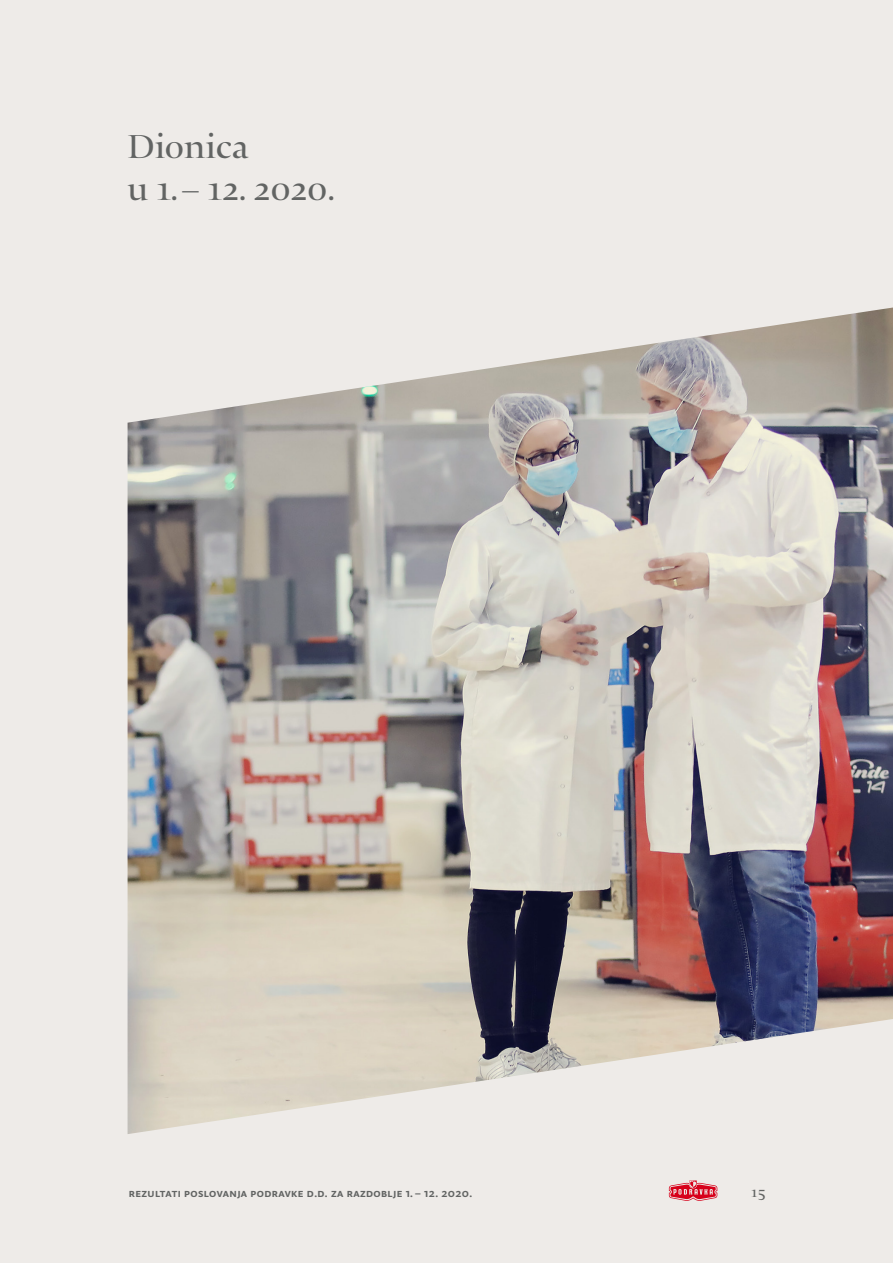
<style>
.page{position:relative;width:893px;height:1263px;background:#eeebe8}
.page>*{position:absolute;margin:0;border:0;box-sizing:border-box;transform-origin:0 0}
.t1{font:37.5px/42px "Thema";color:#626463}
.t2{font:16.5px "Thema";color:#626463}
.t3{font:500 12px "Typonine Sans";letter-spacing:.03em;color:#626463}
</style>
<div class="page">
<svg style="left:669px;top:1180px;width:48px;height:21px"></svg>
<img style="left:128px;top:307px;width:765px;height:827px">
<h1 class="t1" style="left:128px;top:128px;width:209px">Dionica<br>u 1.– 12. 2020.</h1>
<p class="t3" style="left:129px;top:1186px;width:345px">rezultati poslovanja podravke d.d. za razdoblje 1.– 12. 2020.</p>
<h2 class="t2" style="left:751px;top:1183px;width:16px">15</h2>
</div>
